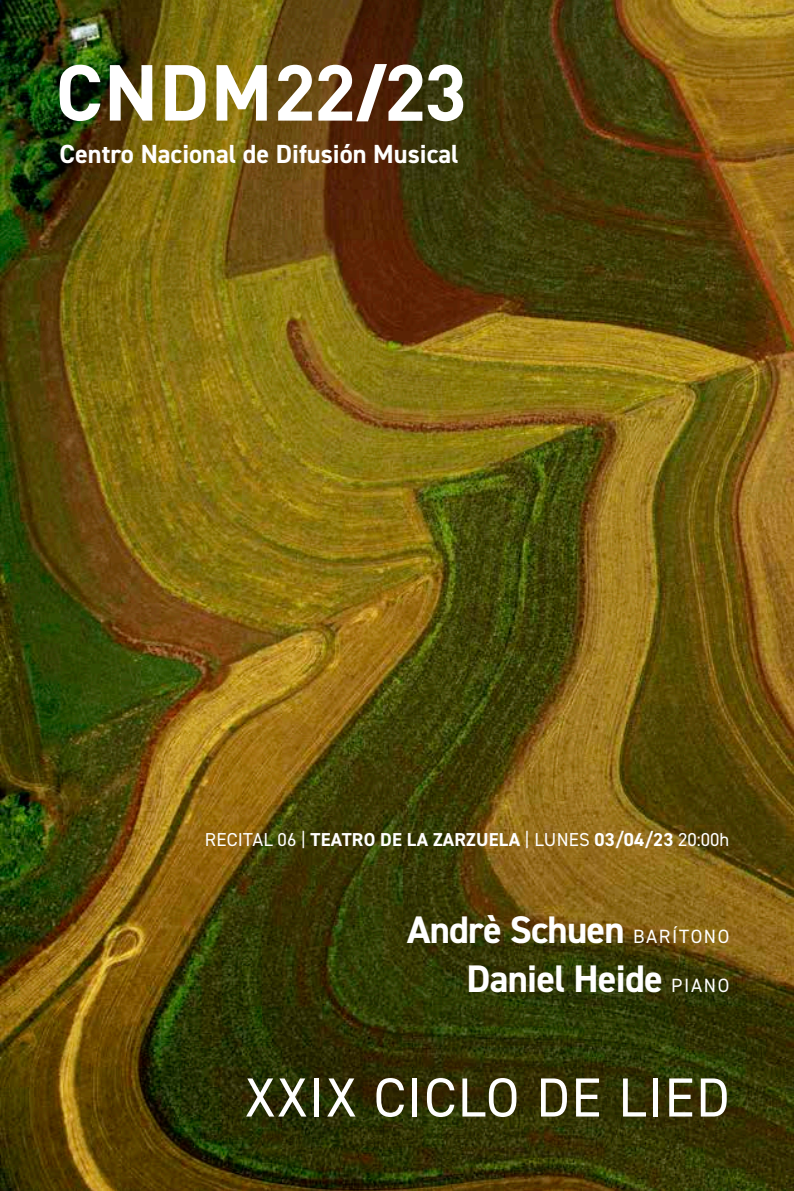
<style>
.page{position:relative;width:794px;height:1191px;background:#fff}
.page>*{position:absolute;margin:0;border:0;box-sizing:border-box;transform-origin:0 0}
.t1{font:55.12px "DIN2014";letter-spacing:.03em;color:#fff}
.t2{font:700 38.5px/48.6px "DIN2014";letter-spacing:-.02em;color:#fff;text-align:right}
.t3{font:700 26.25px "DIN2014";color:#fff}
.t4{font:700 18.72px "DIN2014";letter-spacing:.01em;color:#fff}
.s1{font-weight:400}
.s2{font-weight:400;font-size:19.25px}
</style>
<div class="page">
<img style="left:0;top:0;width:794px;height:1191px">
<svg style="left:278px;top:64px;width:185px;height:57px"></svg>
<svg style="left:60px;top:65px;width:40px;height:56px"></svg>
<svg style="left:110px;top:65px;width:42px;height:56px"></svg>
<svg style="left:165px;top:65px;width:40px;height:56px"></svg>
<svg style="left:216px;top:65px;width:51px;height:56px"></svg>
<h3 class="t3" style="left:60px;top:137px;width:400px">Centro Nacional de Difusión Musical</h3>
<p class="t4" style="left:205px;top:826px;width:526px"><span class="s1">RECITAL 06 |</span> TEATRO DE LA ZARZUELA <span class="s1">| LUNES</span> 03/04/23 <span class="s1">20:00h</span></p>
<h2 class="t2" style="left:407px;top:905px;width:324px">Andrè Schuen <span class="s2">BARÍTONO<br></span>Daniel Heide <span class="s2">PIANO</span></h2>
<h1 class="t1" style="left:245px;top:1063px;width:486px">XXIX CICLO DE LIED</h1>
</div>
